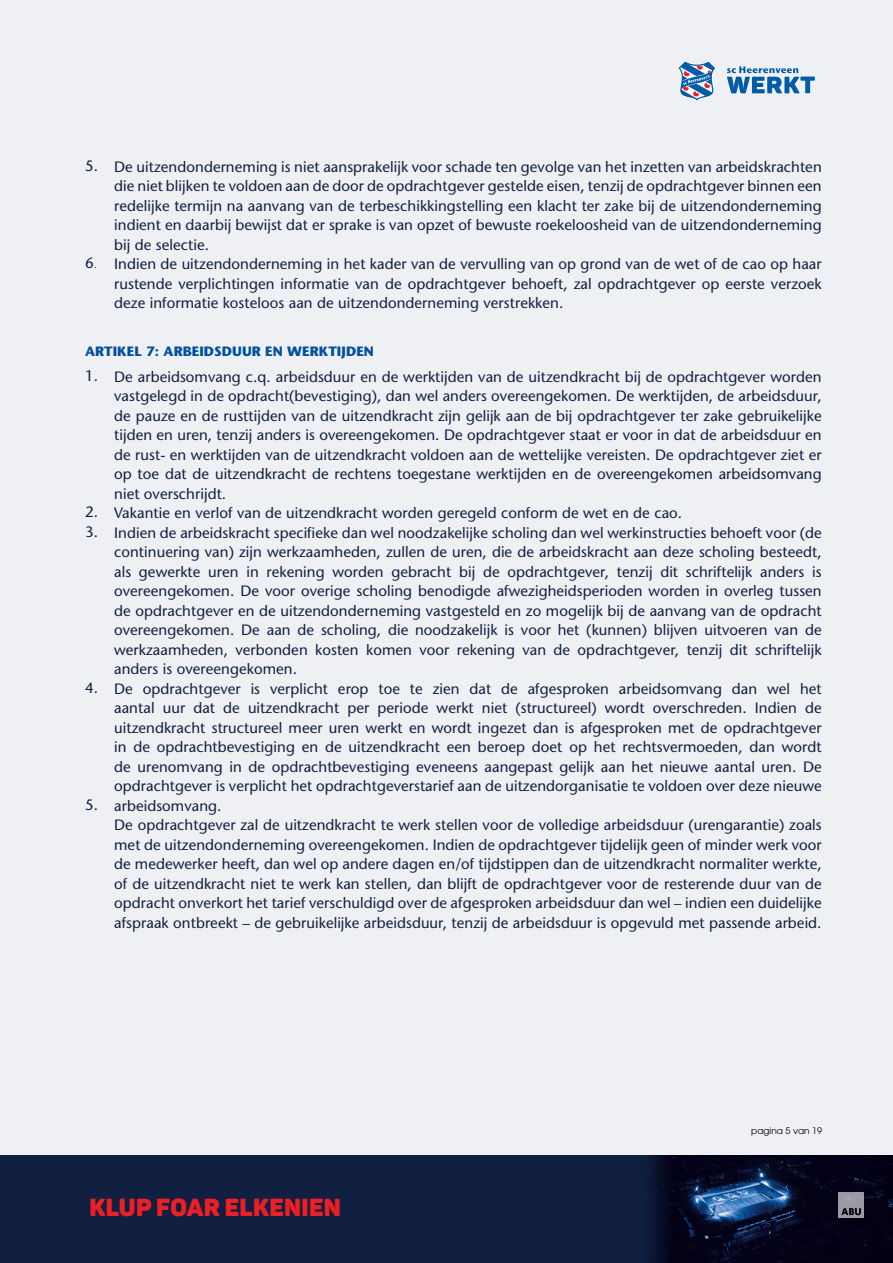
<style>
.page{position:relative;width:893px;height:1263px;background:#eff0f3}
.page>*{position:absolute;margin:0;border:0;box-sizing:border-box;transform-origin:0 0}
.t1{font:24.3px "Panton Black Caps";letter-spacing:.015em;color:#ed1f26}
.t2{font:500 15px/19.5px "Stone Sans Std";letter-spacing:.005em;color:#112041}
.t3{font:700 13.5px "Stone Sans Std";letter-spacing:.005em;color:#00509e}
.t4{font:9px "ITC Avant Garde Pro";color:#000}
.s1{font-family:"Museo Sans 100";font-weight:400;color:#000}
</style>
<div class="page">
<div style="left:0;top:1155px;width:893px;height:108px;background:#112041"></div>
<img style="left:650px;top:1155px;width:243px;height:108px">
<svg style="left:678px;top:61px;width:37px;height:40px"></svg>
<svg style="left:727px;top:66px;width:88px;height:27px"></svg>
<img style="left:839px;top:1193px;width:24px;height:24px">
<p class="t2" style="left:85px;top:156px;width:14px">5.</p>
<p class="t2" style="left:85px;top:253px;width:14px">6<span class="s1">.</span></p>
<p class="t2" style="left:114px;top:157px;width:709px">De uitzendonderneming is niet aansprakelijk voor schade ten gevolge van het inzetten van arbeidskrachten die niet blijken te voldoen aan de door de opdrachtgever gestelde eisen, tenzij de opdrachtgever binnen een redelijke termijn na aanvang van de terbeschikkingstelling een klacht ter zake bij de uitzendonderneming indient en daarbij bewijst dat er sprake is van opzet of bewuste roekeloosheid van de uitzendonderneming bij de selectie.<br>Indien de uitzendonderneming in het kader van de vervulling van op grond van de wet of de cao op haar rustende verplichtingen informatie van de opdrachtgever behoeft, zal opdrachtgever op eerste verzoek deze informatie kosteloos aan de uitzendonderneming verstrekken.</p>
<p class="t3" style="left:85px;top:343px;width:290px">ARTIKEL 7: ARBEIDSDUUR EN WERKTIJDEN</p>
<p class="t2" style="left:114px;top:367px;width:709px">De arbeidsomvang c.q. arbeidsduur en de werktijden van de uitzendkracht bij de opdrachtgever worden vastgelegd in de opdracht(bevestiging), dan wel anders overeengekomen. De werktijden, de arbeidsduur, de pauze en de rusttijden van de uitzendkracht zijn gelijk aan de bij opdrachtgever ter zake gebruikelijke tijden en uren, tenzij anders is overeengekomen. De opdrachtgever staat er voor in dat de arbeidsduur en de rust- en werktijden van de uitzendkracht voldoen aan de wettelijke vereisten. De opdrachtgever ziet er op toe dat de uitzendkracht de rechtens toegestane werktijden en de overeengekomen arbeidsomvang niet overschrijdt.<br>Vakantie en verlof van de uitzendkracht worden geregeld conform de wet en de cao.<br>Indien de arbeidskracht specifieke dan wel noodzakelijke scholing dan wel werkinstructies behoeft voor (de continuering van) zijn werkzaamheden, zullen de uren, die de arbeidskracht aan deze scholing besteedt, als gewerkte uren in rekening worden gebracht bij de opdrachtgever, tenzij dit schriftelijk anders is overeengekomen. De voor overige scholing benodigde afwezigheidsperioden worden in overleg tussen de opdrachtgever en de uitzendonderneming vastgesteld en zo mogelijk bij de aanvang van de opdracht overeengekomen. De aan de scholing, die noodzakelijk is voor het (kunnen) blijven uitvoeren van de werkzaamheden, verbonden kosten komen voor rekening van de opdrachtgever, tenzij dit schriftelijk anders is overeengekomen.<br>De opdrachtgever is verplicht erop toe te zien dat de afgesproken arbeidsomvang dan wel het aantal uur dat de uitzendkracht per periode werkt niet (structureel) wordt overschreden. Indien de uitzendkracht structureel meer uren werkt en wordt ingezet dan is afgesproken met de opdrachtgever in de opdrachtbevestiging en de uitzendkracht een beroep doet op het rechtsvermoeden, dan wordt de urenomvang in de opdrachtbevestiging eveneens aangepast gelijk aan het nieuwe aantal uren. De opdrachtgever is verplicht het opdrachtgeverstarief aan de uitzendorganisatie te voldoen over deze nieuwe arbeidsomvang.<br>De opdrachtgever zal de uitzendkracht te werk stellen voor de volledige arbeidsduur (urengarantie) zoals met de uitzendonderneming overeengekomen. Indien de opdrachtgever tijdelijk geen of minder werk voor de medewerker heeft, dan wel op andere dagen en/of tijdstippen dan de uitzendkracht normaliter werkte, of de uitzendkracht niet te werk kan stellen, dan blijft de opdrachtgever voor de resterende duur van de opdracht onverkort het tarief verschuldigd over de afgesproken arbeidsduur dan wel – indien een duidelijke afspraak ontbreekt – de gebruikelijke arbeidsduur, tenzij de arbeidsduur is opgevuld met passende arbeid.</p>
<p class="t2" style="left:85px;top:366px;width:14px">1.</p>
<p class="t2" style="left:85px;top:502px;width:14px">2.<br>3.</p>
<p class="t2" style="left:85px;top:678px;width:14px">4.</p>
<p class="t2" style="left:85px;top:795px;width:14px">5.</p>
<h1 class="t1" style="left:89px;top:1192px;width:253px">KLUP FOAR ELKENIEN</h1>
<p class="t4" style="left:751px;top:1125px;width:72px">pagina 5 van 19</p>
</div>
